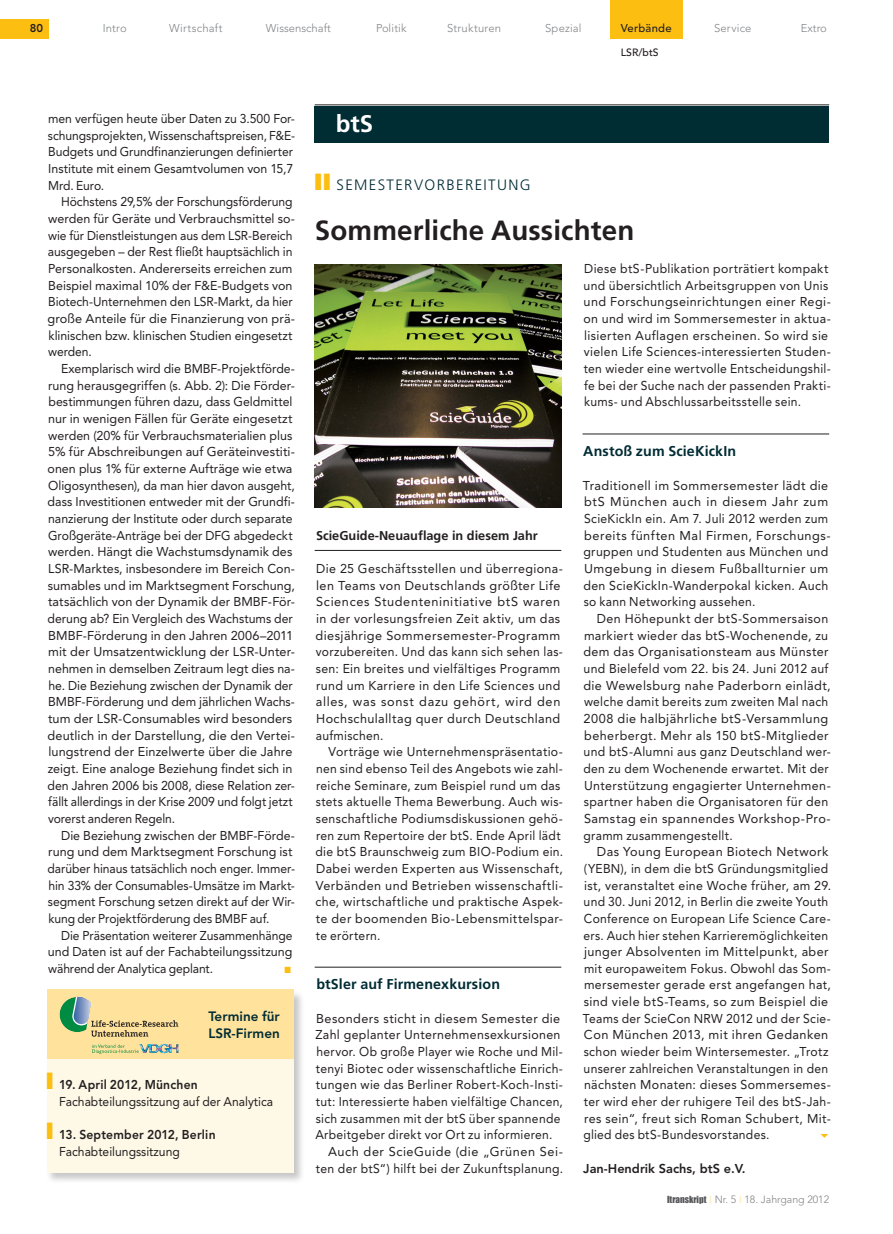
<style>
.page{position:relative;width:893px;height:1234px;background:#fff}
.page>*{position:absolute;margin:0;border:0;box-sizing:border-box;transform-origin:0 0}
.t1{font:700 27.75px "Frutiger LT";letter-spacing:.005em;color:#231f20}
.t2{font:700 24px "Frutiger LT";color:#fff}
.t3{font:300 15px "Frutiger LT";letter-spacing:.09em;color:#002c34}
.t4{font:700 14.25px "Frutiger LT";letter-spacing:.01em;color:#002c34}
.t5{font:800 13.5px/16.5px "Avenir";color:#002c34}
.t6{font:12.75px/16.6px "Avenir";letter-spacing:.025em;color:#231f20}
.t7{font:12.75px/16.6px "Avenir";color:#231f20}
.t8{font:12.75px/16.6px "Avenir";letter-spacing:.025em;color:#231f20;scale:.96 1}
.t9{font:12.75px/16.6px "Avenir";color:#231f20;scale:.95 1}
.t10{font:12.75px/16.6px "Avenir";letter-spacing:.025em;color:#231f20;text-align:justify;scale:.95 1}
.t11{font:12.75px/16.6px "Avenir";letter-spacing:-.005em;color:#231f20}
.t12{font:12.75px/16.6px "Avenir";letter-spacing:-.005em;color:#231f20;scale:.96 1}
.t13{font:800 12.75px/16.6px "Avenir";color:#231f20;scale:.95 1}
.t14{font:700 12.75px "Frutiger LT";color:#231f20}
.t15{font:12.75px "Avenir";letter-spacing:.045em;color:#231f20}
.t16{font:800 12.75px "Avenir";color:#231f20}
.t17{font:300 11.25px "Avenir";letter-spacing:.015em;color:#808285}
.t18{font:500 11.25px "Avenir";letter-spacing:.025em;color:#231f20}
.t19{font:800 11.25px "Avenir";color:#231f20}
.t20{font:300 10.5px "Avenir";color:#808285}
.t21{font:500 10.5px "Avenir";color:#231f20}
.t22{font:9px "European Pi Three";color:#fdbe12;scale:.95 1}
.s1{font-family:"European Pi Three";font-size:24px;color:#fdbe12}
.s2{font-weight:800}
.s3{font-family:"European Pi Three";font-weight:400;font-size:24px;color:#fdbe12}
.s4{font-weight:400}
.s5{font-family:"Impact";font-weight:400;font-size:9px;color:#57585a}
.s6{color:#ffe29c}
</style>
<div class="page">
<div style="left:0;top:19px;width:49px;height:19px;background:#fdbe12"></div>
<div style="left:610px;top:0;width:72px;height:38px;background:#fdbe12"></div>
<div style="left:315px;top:106px;width:514px;height:37px;background:#002c34"></div>
<hr style="left:315px;top:104px;width:514px;height:1px;background:#231f20">
<hr style="left:315px;top:966px;width:246px;height:1px;background:#231f20">
<div style="left:46px;top:989px;width:259px;height:194px;background:#231f20;opacity:.25"></div>
<div style="left:47px;top:990px;width:246px;height:182px;background:#fef9e7"></div>
<div style="left:47px;top:989px;width:246px;height:70px;background:#ffe29c"></div>
<svg style="left:92px;top:1044px;width:47px;height:9px"></svg>
<svg style="left:60px;top:996px;width:118px;height:40px"></svg>
<img style="left:139px;top:1043px;width:39px;height:10px">
<img style="left:315px;top:264px;width:246px;height:243px">
<hr style="left:315px;top:550px;width:246px;height:1px;background:#231f20">
<hr style="left:583px;top:433px;width:246px;height:1px;background:#231f20">
<p class="t19" style="left:30px;top:21px;width:15px">80</p>
<p class="t17" style="left:103px;top:21px;width:26px">Intro</p>
<p class="t17" style="left:169px;top:21px;width:55px">Wirtschaft</p>
<p class="t17" style="left:266px;top:21px;width:67px">Wissenschaft</p>
<p class="t17" style="left:376px;top:21px;width:32px">Politik</p>
<p class="t17" style="left:447px;top:21px;width:55px">Strukturen</p>
<p class="t17" style="left:545px;top:21px;width:38px">Spezial</p>
<p class="t18" style="left:621px;top:21px;width:52px">Verbände</p>
<p class="t17" style="left:714px;top:21px;width:39px">Service</p>
<p class="t17" style="left:801px;top:21px;width:28px">Extro</p>
<p class="t21" style="left:621px;top:47px;width:39px">LSR/btS</p>
<p class="t12" style="left:48px;top:110px;width:259px">men verfügen heute über Daten zu 3.500 For&shy;schungsprojekten, Wissenschaftspreisen, F&amp;E-Budgets und Grundfinanzierungen definierter Institute mit einem Gesamtvolumen von 15,7<br>Mrd. Euro.</p>
<p class="t9" style="left:48px;top:193px;width:262px;text-indent:13px">Höchstens 29,5% der Forschungsförderung werden für Geräte und Verbrauchsmittel so&shy;wie für Dienstleistungen aus dem LSR-Bereich ausgegeben – der Rest fließt hauptsächlich in Personalkosten. Andererseits erreichen zum Beispiel maximal 10% der F&amp;E-Budgets von Biotech-Unternehmen den LSR-Markt, da hier große Anteile für die Finanzierung von prä&shy;klinischen bzw. klinischen Studien eingesetzt werden.</p>
<p class="t7" style="left:48px;top:360px;width:249px;text-indent:13px">Exemplarisch wird die BMBF-Projektförde&shy;rung herausgegriffen (s. Abb. 2): Die Förder&shy;bestimmungen führen dazu, dass Geldmittel nur in wenigen Fällen für Geräte eingesetzt werden (20% für Verbrauchsmaterialien plus 5% für Abschreibungen auf Geräteinvestiti&shy;onen plus 1% für externe Aufträge wie etwa Oligosynthesen), da man hier davon ausgeht, dass Investitionen entweder mit der Grundfi&shy;nanzierung der Institute oder durch separate Großgeräte-Anträge bei der DFG abgedeckt werden. Hängt die Wachstumsdynamik des LSR-Marktes, insbesondere im Bereich Con&shy;sumables und im Marktsegment Forschung, tatsächlich von der Dynamik der BMBF-För&shy;derung ab? Ein Vergleich des Wachstums der BMBF-Förderung in den Jahren 2006–2011 mit der Umsatzentwicklung der LSR-Unter&shy;nehmen in demselben Zeitraum legt dies na&shy;he. Die Beziehung zwischen der Dynamik der BMBF-Förderung und dem jährlichen Wachs&shy;tum der LSR-Consumables wird besonders deutlich in der Darstellung, die den Vertei&shy;lungstrend der Einzelwerte über die Jahre zeigt. Eine analoge Beziehung findet sich in den Jahren 2006 bis 2008, diese Relation zer&shy;fällt allerdings in der Krise 2009 und folgt jetzt vorerst anderen Regeln.</p>
<p class="t11" style="left:48px;top:826px;width:249px;text-indent:14px">Die Beziehung zwischen der BMBF-Förde&shy;rung und dem Marktsegment Forschung ist darüber hinaus tatsächlich noch enger. Immer&shy;hin 33% der Consumables-Umsätze im Markt&shy;segment Forschung setzen direkt auf der Wir&shy;kung der Projektförderung des BMBF auf.</p>
<p class="t10" style="left:48px;top:926px;width:259px;text-indent:13px">Die Präsentation weiterer Zusammenhänge und Daten ist auf der Fachabteilungssitzung während der Analytica geplant.</p>
<p class="t22" style="left:284px;top:963px;width:9px">L</p>
<p class="t5" style="left:208px;top:1007px;width:73px">Termine für<br>LSR-Firmen</p>
<p class="t9" style="left:59px;top:1076px;width:227px;text-indent:-13px"><span class="s1">L</span> <span class="s2">19. April 2012, München<br></span>Fachabteilungssitzung auf der Analytica</p>
<p class="t13" style="left:59px;top:1126px;width:166px;text-indent:-13px"><span class="s3">L</span> 13. September 2012, Berlin<br><span class="s4">Fachabteilungssitzung</span></p>
<h2 class="t2" style="left:336px;top:110px;width:39px">btS</h2>
<p class="t3" style="left:315px;top:176px;width:217px"><span class="s3">LL</span> SEMESTERVORBEREITUNG</p>
<h1 class="t1" style="left:315px;top:214px;width:321px">Sommerliche Aussichten</h1>
<p class="t14" style="left:316px;top:527px;width:223px">ScieGuide-Neuauflage in diesem Jahr</p>
<p class="t6" style="left:315px;top:560px;width:249px">Die 25 Geschäftsstellen und überregiona&shy;len Teams von Deutschlands größter Life Sciences Studenteninitiative btS waren in der vorlesungsfreien Zeit aktiv, um das diesjährige Sommersemester-Programm vorzubereiten. Und das kann sich sehen las&shy;sen: Ein breites und vielfältiges Programm rund um Karriere in den Life Sciences und alles, was sonst dazu gehört, wird den Hochschulalltag quer durch Deutschland aufmischen.</p>
<p class="t6" style="left:315px;top:743px;width:249px;text-indent:13px">Vorträge wie Unternehmenspräsentatio&shy;nen sind ebenso Teil des Angebots wie zahl&shy;reiche Seminare, zum Beispiel rund um das stets aktuelle Thema Bewerbung. Auch wis&shy;senschaftliche Podiumsdiskussionen gehö&shy;ren zum Repertoire der btS. Ende April lädt die btS Braunschweig zum BIO-Podium ein.<br>Dabei werden Experten aus Wissenschaft, Verbänden und Betrieben wissenschaftli&shy;che, wirtschaftliche und praktische Aspek&shy;te der boomenden Bio-Lebensmittelspar&shy;te erörtern.</p>
<p class="t4" style="left:316px;top:975px;width:185px">btSler auf Firmenexkursion</p>
<p class="t6" style="left:316px;top:1009px;width:246px">Besonders sticht in diesem Semester die</p>
<p class="t6" style="left:315px;top:1026px;width:247px">Zahl geplanter Unternehmensexkursionen</p>
<p class="t10" style="left:316px;top:1043px;width:261px">hervor. Ob große Player wie Roche und Mil-</p>
<p class="t8" style="left:316px;top:1059px;width:259px">tenyi Biotec oder wissenschaftliche Einrich-</p>
<p class="t8" style="left:316px;top:1076px;width:259px">tungen wie das Berliner Robert-Koch-Insti-</p>
<p class="t10" style="left:316px;top:1093px;width:261px">tut: Interessierte haben vielfältige Chancen,</p>
<p class="t10" style="left:316px;top:1109px;width:259px">sich zusammen mit der btS über spannende</p>
<p class="t10" style="left:315px;top:1126px;width:251px">Arbeitgeber direkt vor Ort zu informieren.</p>
<p class="t15" style="left:328px;top:1143px;width:236px">Auch der ScieGuide (die „Grünen Sei-</p>
<p class="t8" style="left:316px;top:1159px;width:259px">ten der btS“) hilft bei der Zukunftsplanung.</p>
<p class="t8" style="left:583px;top:260px;width:259px">Diese btS-Publikation porträtiert kompakt und übersichtlich Arbeitsgruppen von Unis und Forschungseinrichtungen einer Regi&shy;on und wird im Sommersemester in aktua&shy;lisierten Auflagen erscheinen. So wird sie vielen Life Sciences-interessierten Studen&shy;ten wieder eine wertvolle Entscheidungshil&shy;fe bei der Suche nach der passenden Prakti&shy;kums- und Abschlussarbeitsstelle sein.</p>
<p class="t4" style="left:583px;top:443px;width:154px">Anstoß zum ScieKickIn</p>
<p class="t6" style="left:583px;top:477px;width:249px">Traditionell im Sommersemester lädt die btS München auch in diesem Jahr zum ScieKickIn ein. Am 7. Juli 2012 werden zum bereits fünften Mal Firmen, Forschungs&shy;gruppen und Studenten aus München und Umgebung in diesem Fußballturnier um den ScieKickIn-Wanderpokal kicken. Auch so kann Networking aussehen.</p>
<p class="t6" style="left:583px;top:610px;width:249px;text-indent:14px">Den Höhepunkt der btS-Sommersaison markiert wieder das btS-Wochenende, zu dem das Organisationsteam aus Münster und Bielefeld vom 22. bis 24. Juni 2012 auf die Wewelsburg nahe Paderborn einlädt, welche damit bereits zum zweiten Mal nach 2008 die halbjährliche btS-Versammlung beherbergt. Mehr als 150 btS-Mitglieder und btS-Alumni aus ganz Deutschland wer&shy;den zu dem Wochenende erwartet. Mit der Unterstützung engagierter Unternehmen&shy;spartner haben die Organisatoren für den Samstag ein spannendes Workshop-Pro&shy;gramm zusammengestellt.</p>
<p class="t6" style="left:583px;top:843px;width:250px;text-indent:14px">Das Young European Biotech Network (YEBN), in dem die btS Gründungsmitglied ist, veranstaltet eine Woche früher, am 29. und 30. Juni 2012, in Berlin die zweite Youth Conference on European Life Science Care&shy;ers. Auch hier stehen Karrieremöglichkeiten junger Absolventen im Mittelpunkt, aber mit europaweitem Fokus. Obwohl das Som&shy;mersemester gerade erst angefangen hat, sind viele btS-Teams, so zum Beispiel die Teams der ScieCon NRW 2012 und der Scie-Con München 2013, mit ihren Gedanken schon wieder beim Wintersemester. „Trotz unserer zahlreichen Veranstaltungen in den nächsten Monaten: dieses Sommersemes&shy;ter wird eher der ruhigere Teil des btS-Jah&shy;res sein“, freut sich Roman Schubert, Mit&shy;glied des btS-Bundesvorstandes.</p>
<p class="t22" style="left:820px;top:1130px;width:10px">D</p>
<p class="t16" style="left:583px;top:1160px;width:164px">Jan-Hendrik Sachs, btS e.V.</p>
<p class="t20" style="left:667px;top:1193px;width:164px"><span class="s5">Itranskript</span> <span class="s6">I</span> Nr. 5 <span class="s6">I</span> 18. Jahrgang 2012</p>
</div>
